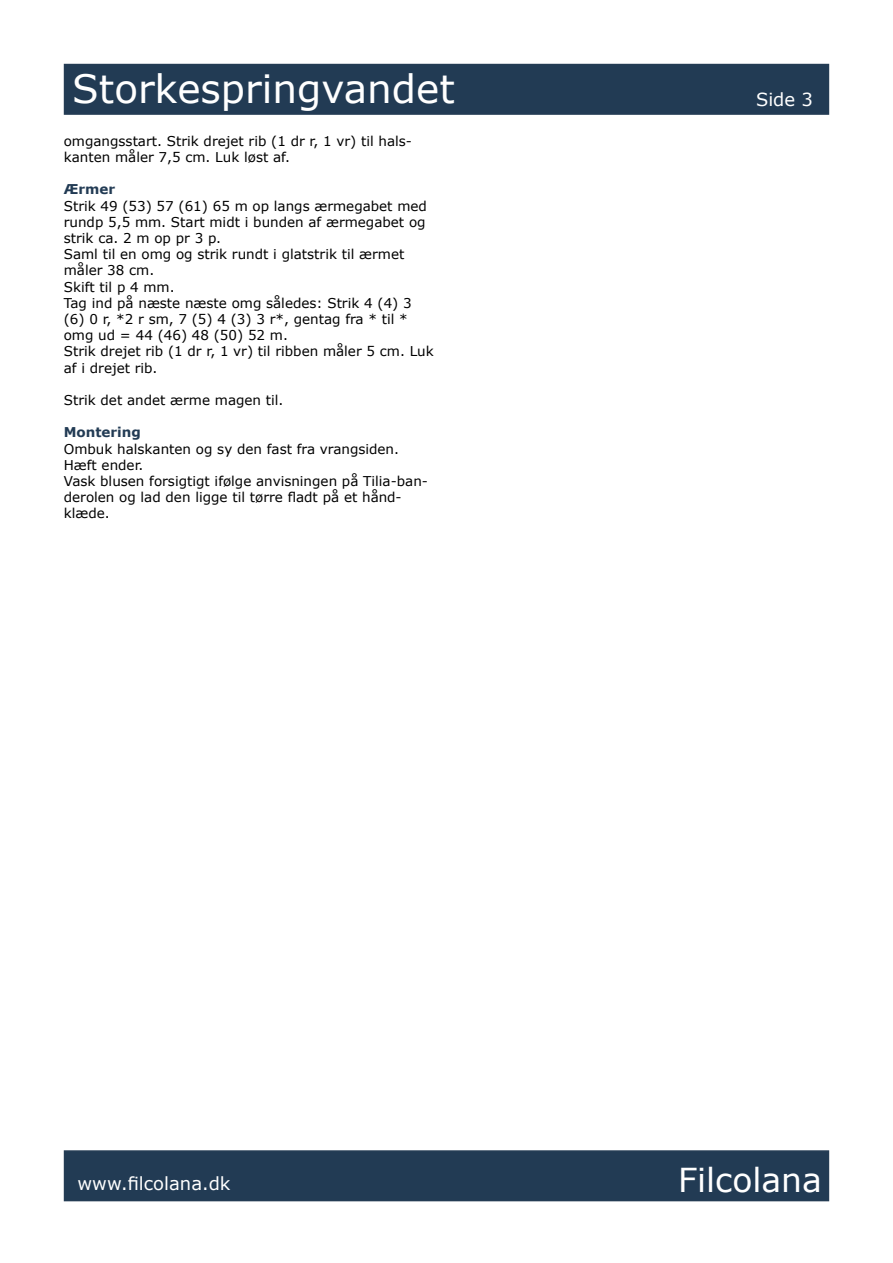
<style>
.page{position:relative;width:893px;height:1263px;background:#fff}
.page>*{position:absolute;margin:0;border:0;box-sizing:border-box;transform-origin:0 0}
.t1{font:39px "Verdana";color:#fff}
.t2{font:33px "Verdana";color:#fff}
.t3{font:18px "Verdana";color:#fff}
.t4{font:13.5px/16.2px "Verdana";color:#000}
.t5{font:700 13.5px "Verdana";color:#223b54}
</style>
<div class="page">
<div style="left:64px;top:64px;width:765px;height:51px;background:#223b54;border:2px solid #243c54"></div>
<div style="left:64px;top:1150px;width:765px;height:51px;background:#223b54;border:2px solid #243c54"></div>
<h1 class="t1" style="left:72px;top:62px;width:384px">Storkespringvandet</h1>
<p class="t4" style="left:64px;top:133px;width:350px">omgangsstart. Strik drejet rib (1 dr r, 1 vr) til hals&shy;kanten måler 7,5 cm. Luk løst af.</p>
<p class="t5" style="left:64px;top:180px;width:53px">Ærmer</p>
<p class="t4" style="left:64px;top:197px;width:371px">Strik 49 (53) 57 (61) 65 m op langs ærmegabet med rundp 5,5 mm. Start midt i bunden af ærmegabet og strik ca. 2 m op pr 3 p.<br>Saml til en omg og strik rundt i glatstrik til ærmet måler 38 cm.<br>Skift til p 4 mm.<br>Tag ind på næste næste omg således: Strik 4 (4) 3 (6) 0 r, *2 r sm, 7 (5) 4 (3) 3 r*, gentag fra * til * omg ud = 44 (46) 48 (50) 52 m.<br>Strik drejet rib (1 dr r, 1 vr) til ribben måler 5 cm. Luk af i drejet rib.</p>
<p class="t4" style="left:64px;top:392px;width:221px">Strik det andet ærme magen til.</p>
<p class="t5" style="left:64px;top:423px;width:79px">Montering</p>
<p class="t4" style="left:64px;top:440px;width:366px">Ombuk halskanten og sy den fast fra vrangsiden.<br>Hæft ender.<br>Vask blusen forsigtigt ifølge anvisningen på Tilia-ban&shy;derolen og lad den ligge til tørre fladt på et hånd&shy;klæde.</p>
<h3 class="t3" style="left:756px;top:87px;width:58px">Side 3</h3>
<h3 class="t3" style="left:78px;top:1171px;width:154px">www.filcolana.dk</h3>
<h2 class="t2" style="left:678px;top:1157px;width:145px">Filcolana</h2>
</div>
